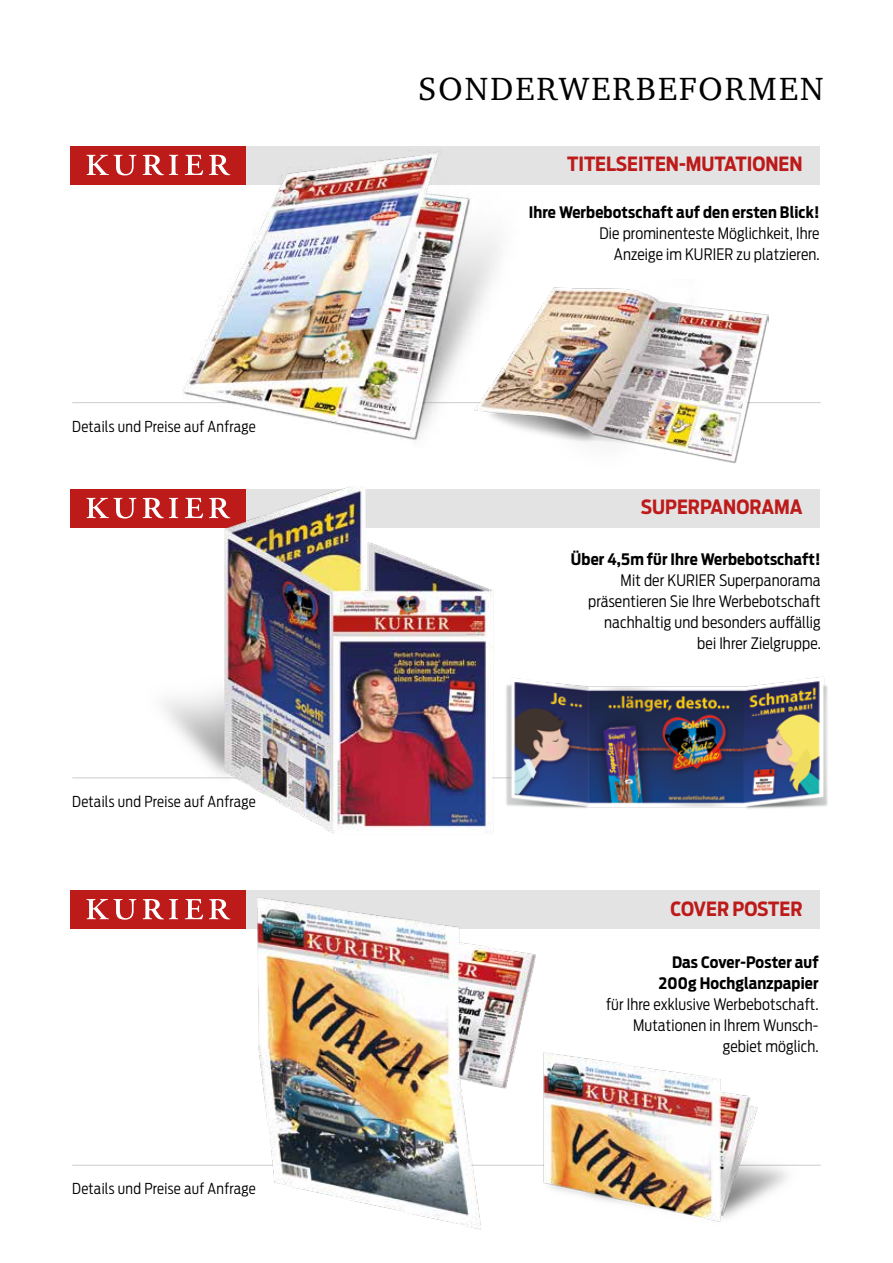
<style>
.page{position:relative;width:893px;height:1263px;background:#fff}
.page>*{position:absolute;margin:0;border:0;box-sizing:border-box;transform-origin:0 0}
.t1{font:33px "Charter ITC Pro";letter-spacing:.065em;color:#000}
.t2{font:700 19.5px "Antenna Cond";color:#bd1a1a}
.t3{font:300 15.75px/21px "Antenna Cond";letter-spacing:.01em;color:#000;text-align:right}
.t4{font:700 15.75px/21px "Antenna Cond";letter-spacing:.01em;color:#000;text-align:right}
.t5{font:300 15px "Antenna Cond";letter-spacing:.02em;color:#000}
</style>
<div class="page">
<div style="left:71px;top:489px;width:749px;height:38px;background:#e3e3e3"></div>
<div style="left:71px;top:890px;width:749px;height:38px;background:#e3e3e3"></div>
<div style="left:71px;top:146px;width:749px;height:38px;background:#e3e3e3"></div>
<hr style="left:72px;top:777px;width:747px;height:1px;background:#cbcccd">
<hr style="left:72px;top:402px;width:749px;height:1px;background:#cbcccd">
<img style="left:149px;top:151px;width:390px;height:290px">
<hr style="left:72px;top:1165px;width:749px;height:1px;background:#cbcccd">
<div style="left:71px;top:489px;width:175px;height:38px;background:#bd1a1a"></div>
<svg style="left:86px;top:498px;width:20px;height:20px"></svg>
<div style="left:71px;top:146px;width:175px;height:38px;background:#bd1a1a"></div>
<svg style="left:86px;top:155px;width:50px;height:20px"></svg>
<svg style="left:143px;top:155px;width:35px;height:20px"></svg>
<svg style="left:185px;top:155px;width:18px;height:20px"></svg>
<svg style="left:209px;top:155px;width:21px;height:20px"></svg>
<div style="left:71px;top:890px;width:175px;height:38px;background:#bd1a1a"></div>
<svg style="left:86px;top:899px;width:50px;height:21px"></svg>
<svg style="left:143px;top:899px;width:35px;height:20px"></svg>
<svg style="left:185px;top:899px;width:18px;height:20px"></svg>
<svg style="left:209px;top:899px;width:8px;height:20px"></svg>
<img style="left:106px;top:487px;width:410px;height:292px">
<img style="left:483px;top:657px;width:345px;height:152px">
<img style="left:439px;top:280px;width:330px;height:184px">
<img style="left:536px;top:1052px;width:285px;height:170px">
<img style="left:217px;top:765px;width:319px;height:465px">
<p class="t5" style="left:72px;top:417px;width:185px">Details und Preise auf Anfrage</p>
<p class="t5" style="left:72px;top:792px;width:185px">Details und Preise auf Anfrage</p>
<p class="t5" style="left:72px;top:1180px;width:185px">Details und Preise auf Anfrage</p>
<h1 class="t1" style="left:418px;top:68px;width:407px">SONDERWERBEFORMEN</h1>
<p class="t2" style="left:567px;top:153px;width:237px">TITELSEITEN-MUTATIONEN</p>
<p class="t4" style="left:529px;top:202px;width:292px">Ihre Werbebotschaft auf den ersten Blick!</p>
<p class="t3" style="left:599px;top:223px;width:222px">Die prominenteste Möglichkeit, Ihre<br>Anzeige im KURIER zu platzieren.</p>
<p class="t2" style="left:641px;top:496px;width:163px">SUPERPANORAMA</p>
<p class="t4" style="left:571px;top:548px;width:251px">Über 4,5 m für Ihre Werbebotschaft!</p>
<p class="t3" style="left:588px;top:569px;width:234px">Mit der KURIER Superpanorama präsentieren Sie Ihre Werbebotschaft nachhaltig und besonders auffällig bei Ihrer Zielgruppe.</p>
<p class="t2" style="left:671px;top:897px;width:134px">COVER POSTER</p>
<p class="t4" style="left:659px;top:952px;width:161px">Das Cover-Poster auf<br>200g Hochglanzpapier</p>
<p class="t3" style="left:606px;top:994px;width:214px">für Ihre exklusive Werbebotschaft.<br>Mutationen in Ihrem Wunsch&shy;gebiet möglich.</p>
</div>
